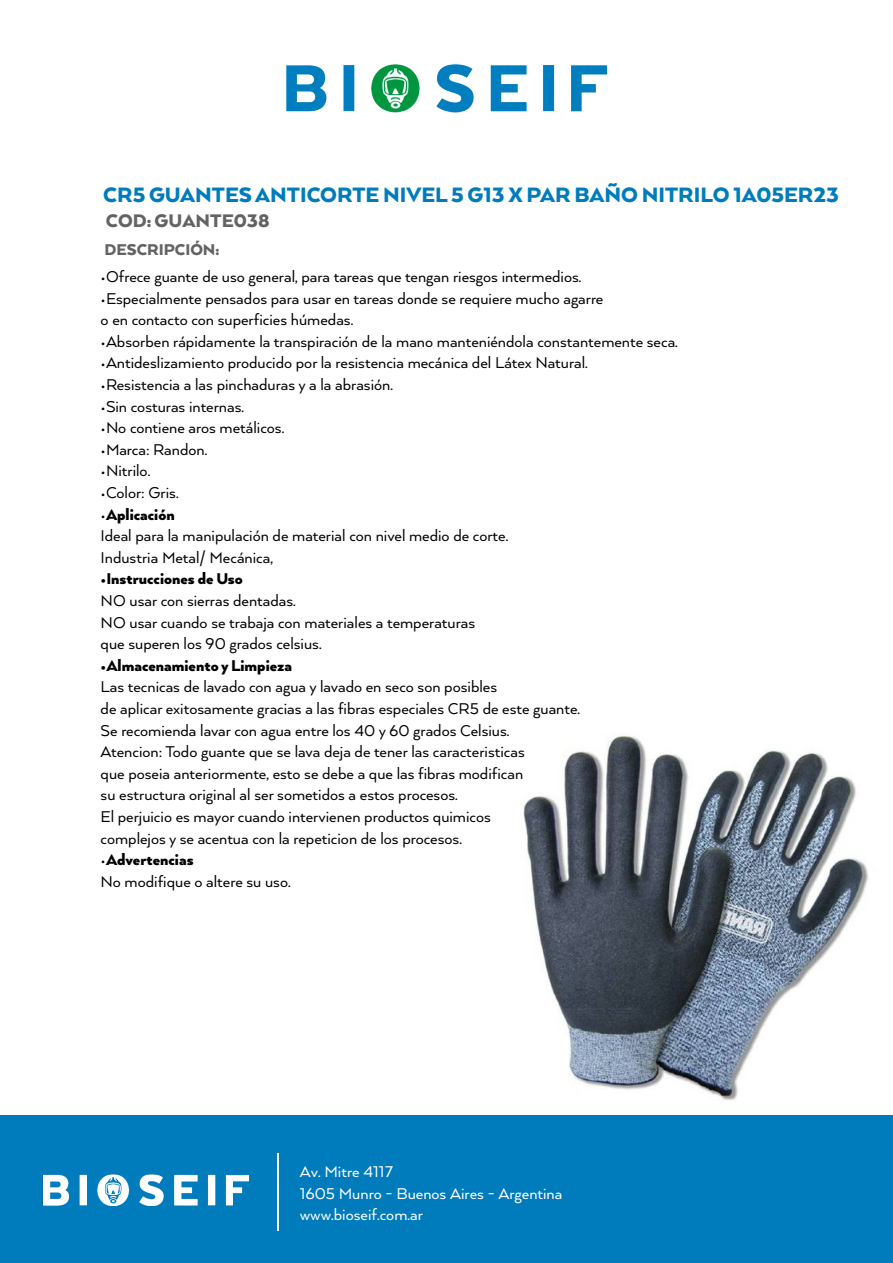
<style>
.page{position:relative;width:893px;height:1263px;background:#fff}
.page>*{position:absolute;margin:0;border:0;box-sizing:border-box;transform-origin:0 0}
.t1{font:900 24px "Arquitecta";color:#007bbc}
.t2{font:900 21px "Arquitecta";color:#636363}
.t3{font:18px/21.6px "Arquitecta";color:#000}
.t4{font:18px/21.6px "Arquitecta";color:#fff}
.t5{font:900 18px "Arquitecta";color:#000}
.t6{font:900 18px "Arquitecta";color:#636363}
.s1{font-weight:900}
</style>
<div class="page">
<img style="left:523px;top:734px;width:346px;height:366px">
<div style="left:0;top:1115px;width:893px;height:148px;background:#007bbc"></div>
<img style="left:42px;top:1174px;width:208px;height:33px">
<hr style="left:277px;top:1154px;width:2px;height:77px;background:#fff">
<img style="left:286px;top:63px;width:322px;height:50px">
<h1 class="t1" style="left:103px;top:179px;width:737px">CR5 GUANTES ANTICORTE NIVEL 5 G13 X PAR BAÑO NITRILO 1A05ER23</h1>
<p class="t2" style="left:106px;top:207px;width:165px">COD: GUANTE038</p>
<p class="t6" style="left:104px;top:238px;width:116px">DESCRIPCIÓN:</p>
<p class="t3" style="left:101px;top:265px;width:482px">•Ofrece guante de uso general, para tareas que tengan riesgos intermedios.</p>
<p class="t3" style="left:101px;top:287px;width:504px">•Especialmente pensados para usar en tareas donde se requiere mucho agarre o en contacto con superficies húmedas.</p>
<p class="t3" style="left:101px;top:330px;width:579px">•Absorben rápidamente la transpiración de la mano manteniéndola constantemente seca.</p>
<p class="t3" style="left:101px;top:351px;width:489px">•Antideslizamiento producido por la resistencia mecánica del Látex Natural.</p>
<p class="t3" style="left:101px;top:373px;width:294px">•Resistencia a las pinchaduras y a la abrasión.</p>
<p class="t3" style="left:101px;top:395px;width:145px">•Sin costuras internas.</p>
<p class="t3" style="left:101px;top:416px;width:185px">•No contiene aros metálicos.</p>
<p class="t3" style="left:101px;top:438px;width:108px">•Marca: Randon.</p>
<p class="t3" style="left:101px;top:459px;width:51px">•Nitrilo.</p>
<p class="t3" style="left:101px;top:481px;width:79px">•Color: Gris.</p>
<p class="t3" style="left:101px;top:503px;width:409px">•<span class="s1">Aplicación<br></span>Ideal para la manipulación de material con nivel medio de corte.<br>Industria Metal/ Mecánica,</p>
<p class="t5" style="left:101px;top:568px;width:144px">•Instrucciones de Uso</p>
<p class="t3" style="left:101px;top:589px;width:376px">NO usar con sierras dentadas.<br>NO usar cuando se trabaja con materiales a temperaturas que superen los 90 grados celsius.</p>
<p class="t5" style="left:101px;top:654px;width:193px">•Almacenamiento y Limpieza</p>
<p class="t3" style="left:101px;top:675px;width:481px">Las tecnicas de lavado con agua y lavado en seco son posibles<br>de aplicar exitosamente gracias a las fibras especiales CR5 de este guante.<br>Se recomienda lavar con agua entre los 40 y 60 grados Celsius.<br>Atencion: Todo guante que se lava deja de tener las caracteristicas<br>que poseia anteriormente, esto se debe a que las fibras modifican<br>su estructura original al ser sometidos a estos procesos.<br>El perjuicio es mayor cuando intervienen productos quimicos<br>complejos y se acentua con la repeticion de los procesos.</p>
<p class="t3" style="left:101px;top:848px;width:191px">•<span class="s1">Advertencias<br></span>No modifique o altere su uso.</p>
<p class="t4" style="left:300px;top:1160px;width:264px">Av. Mitre 4117<br>1605 Munro - Buenos Aires - Argentina www.bioseif.com.ar</p>
</div>
